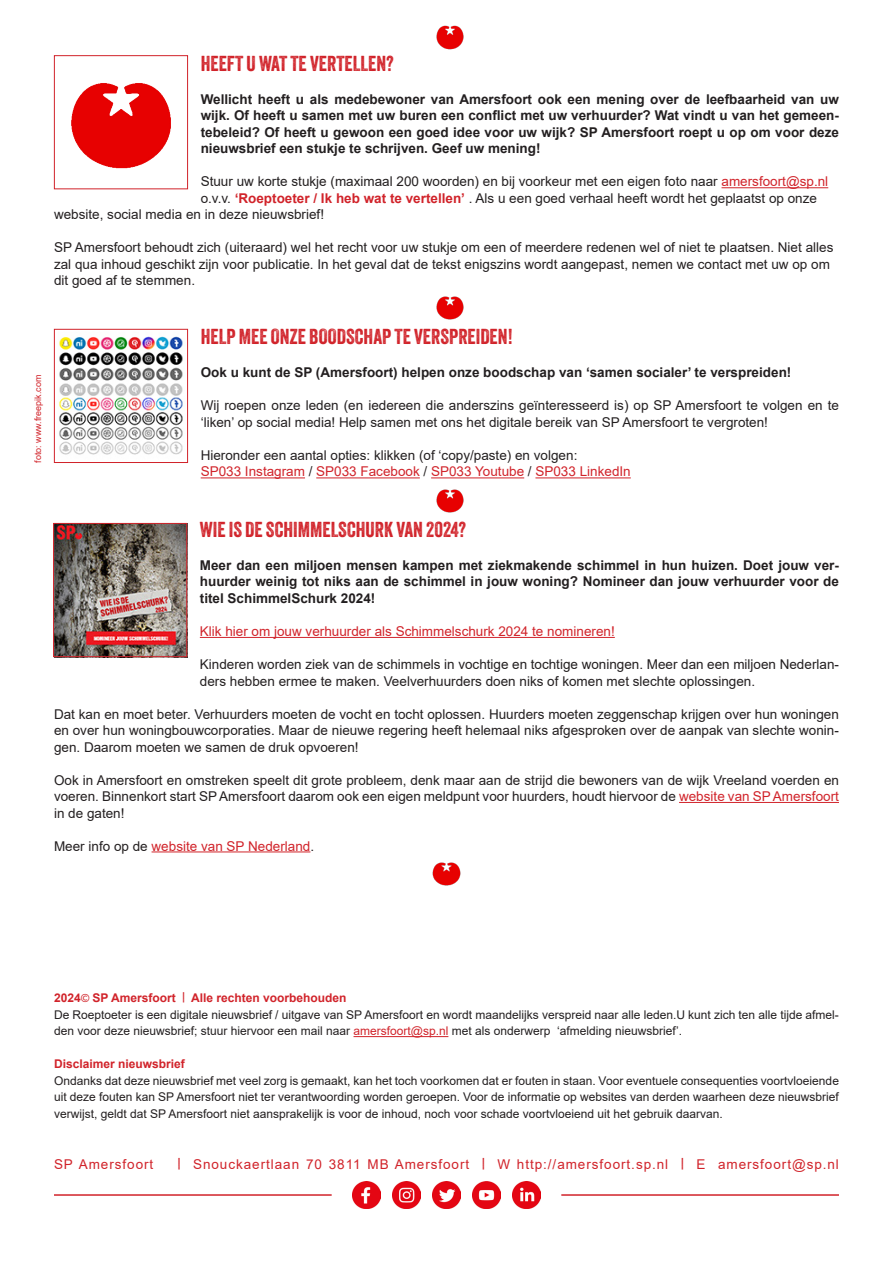
<style>
.page{position:relative;width:893px;height:1263px;background:#fff}
.page>*{position:absolute;margin:0;border:0;box-sizing:border-box;transform-origin:0 0}
.t1{font:21px "Veneer";color:#d1232a}
.t2{font:13.5px/16.5px "Arial";color:#231f20}
.t3{font:700 13.5px/16.5px "Arial";color:#231f20;text-align:justify}
.t4{font:13.5px "Arial";color:#d1232a}
.t5{font:13.5px "Arial";letter-spacing:.07em;color:#d1232a}
.t6{font:12px/16.5px "Arial";color:#231f20}
.t7{font:700 12px "Arial";color:#d1232a}
.t8{font:9px "Arial";color:#d1232a}
.s1{color:#d1232a}
.s2{font-weight:700;color:#d1232a}
.s3{color:#231f20}
.s4{font-family:"Futura PT";font-weight:400}
.s5{font-family:"Veneer";font-weight:400}
.s6{font-family:"Veneer"}
</style>
<div class="page">
<img style="left:436px;top:489px;width:28px;height:24px">
<img style="left:432px;top:862px;width:29px;height:24px">
<hr style="left:201px;top:477px;width:104px;height:1px;background:#d1232a">
<hr style="left:316px;top:477px;width:104px;height:1px;background:#d1232a">
<hr style="left:431px;top:477px;width:93px;height:1px;background:#d1232a">
<hr style="left:535px;top:477px;width:96px;height:1px;background:#d1232a">
<hr style="left:200px;top:637px;width:415px;height:1px;background:#d1232a">
<hr style="left:679px;top:802px;width:160px;height:1px;background:#d1232a">
<hr style="left:152px;top:851px;width:158px;height:1px;background:#d1232a">
<hr style="left:721px;top:187px;width:107px;height:1px;background:#d1232a">
<img style="left:59px;top:336px;width:124px;height:119px">
<div style="left:54px;top:329px;width:134px;height:134px;border:1px solid #d1232a"></div>
<img style="left:55px;top:525px;width:130px;height:130px">
<div style="left:53px;top:523px;width:134px;height:134px;border:1px solid #d1232a"></div>
<img style="left:71px;top:83px;width:100px;height:86px">
<div style="left:54px;top:55px;width:134px;height:134px;border:1px solid #d1232a"></div>
<img style="left:436px;top:296px;width:28px;height:24px">
<img style="left:436px;top:25px;width:28px;height:25px">
<hr style="left:353px;top:1036px;width:95px;height:1px;background:#d1232a">
<img style="left:352px;top:1181px;width:28px;height:28px">
<img style="left:393px;top:1181px;width:27px;height:28px">
<img style="left:513px;top:1181px;width:27px;height:28px">
<img style="left:433px;top:1181px;width:27px;height:28px">
<img style="left:473px;top:1181px;width:27px;height:28px">
<hr style="left:54px;top:1194px;width:278px;height:2px;background:#d1232a">
<hr style="left:561px;top:1194px;width:278px;height:2px;background:#d1232a">
<p class="t1" style="left:201px;top:51px;width:194px">HEEFT U WAT TE VERTELLEN?</p>
<p class="t3" style="left:201px;top:91px;width:640px">Wellicht heeft u als medebewoner van Amersfoort ook een mening over de leefbaarheid van uw wijk. Of heeft u samen met uw buren een conflict met uw verhuurder? Wat vindt u van het gemeen&shy;tebeleid? Of heeft u gewoon een goed idee voor uw wijk? SP Amersfoort roept u op om voor deze nieuwsbrief een stukje te schrijven. Geef uw mening!</p>
<p class="t2" style="left:201px;top:173px;width:629px">Stuur uw korte stukje (maximaal 200 woorden) en bij voorkeur met een eigen foto naar <span class="s1">amersfoort@sp.nl</span></p>
<p class="t2" style="left:201px;top:190px;width:618px">o.v.v. <span class="s2">‘Roeptoeter / Ik heb wat te vertellen’</span> . Als u een goed verhaal heeft wordt het geplaatst op onze</p>
<p class="t2" style="left:54px;top:206px;width:272px">website, social media en in deze nieuwsbrief!</p>
<p class="t2" style="left:54px;top:239px;width:781px">SP Amersfoort behoudt zich (uiteraard) wel het recht voor uw stukje om een of meerdere redenen wel of niet te plaatsen. Niet alles zal qua inhoud geschikt zijn voor publicatie. In het geval dat de tekst enigszins wordt aangepast, nemen we contact met uw op om dit goed af te stemmen.</p>
<p class="t8" style="left:32px;top:463px;width:90px;rotate:-90deg">foto: www.freepik.com</p>
<p class="t1" style="left:201px;top:324px;width:314px">HELP MEE ONZE BOODSCHAP TE VERSPREIDEN!</p>
<p class="t3" style="left:201px;top:365px;width:592px">Ook u kunt de SP (Amersfoort) helpen onze boodschap van ‘samen socialer’ te verspreiden!</p>
<p class="t2" style="left:201px;top:397px;width:640px">Wij roepen onze leden (en iedereen die anderszins geïnteresseerd is) op SP Amersfoort te volgen en te ‘liken’ op social media! Help samen met ons het digitale bereik van SP Amersfoort te vergroten!</p>
<p class="t2" style="left:201px;top:447px;width:378px">Hieronder een aantal opties: klikken (of ‘copy/paste) en volgen:</p>
<p class="t4" style="left:201px;top:462px;width:432px">SP033 Instagram <span class="s3">/</span> SP033 Facebook <span class="s3">/</span> SP033 Youtube <span class="s3">/</span> SP033 LinkedIn</p>
<p class="t1" style="left:200px;top:517px;width:268px">WIE IS DE SCHIMMELSCHURK VAN 2024?</p>
<p class="t3" style="left:200px;top:557px;width:641px">Meer dan een miljoen mensen kampen met ziekmakende schimmel in hun huizen. Doet jouw ver&shy;huurder weinig tot niks aan de schimmel in jouw woning? Nomineer dan jouw verhuurder voor de titel SchimmelSchurk 2024!</p>
<p class="t4" style="left:200px;top:622px;width:416px">Klik hier om jouw verhuurder als Schimmelschurk 2024 te nomineren!</p>
<p class="t2" style="left:200px;top:656px;width:641px">Kinderen worden ziek van de schimmels in vochtige en tochtige woningen. Meer dan een miljoen Nederlan&shy;ders hebben ermee te maken. Veelverhuurders doen niks of komen met slechte oplossingen.</p>
<p class="t2" style="left:54px;top:705px;width:786px;text-align:justify">Dat kan en moet beter. Verhuurders moeten de vocht en tocht oplossen. Huurders moeten zeggenschap krijgen over hun woningen en over hun woningbouwcorporaties. Maar de nieuwe regering heeft helemaal niks afgesproken over de aanpak van slechte wonin&shy;gen. Daarom moeten we samen de druk opvoeren!</p>
<p class="t2" style="left:54px;top:771px;width:786px;text-align:justify">Ook in Amersfoort en omstreken speelt dit grote probleem, denk maar aan de strijd die bewoners van de wijk Vreeland voerden en voeren. Binnenkort start SP Amersfoort daarom ook een eigen meldpunt voor huurders, houdt hiervoor de <span class="s1">website van SP Amersfoort </span>in de gaten!</p>
<p class="t4" style="left:54px;top:836px;width:262px"><span class="s3">Meer info op de</span> website van SP Nederland<span class="s3">.</span></p>
<p class="t7" style="left:54px;top:990px;width:294px">2024<span class="s4">©</span> SP Amersfoort <span class="s5">|</span> Alle rechten voorbehouden</p>
<p class="t6" style="left:54px;top:1006px;width:786px">De Roeptoeter is een digitale nieuwsbrief / uitgave van SP Amersfoort en wordt maandelijks verspreid naar alle leden.U kunt zich ten alle tijde afmel&shy;den voor deze nieuwsbrief; stuur hiervoor een mail naar <span class="s1">amersfoort@sp.nl</span> met als onderwerp ‘afmelding nieuwsbrief’.</p>
<p class="t7" style="left:54px;top:1056px;width:132px">Disclaimer nieuwsbrief</p>
<p class="t6" style="left:54px;top:1072px;width:786px;text-align:justify">Ondanks dat deze nieuwsbrief met veel zorg is gemaakt, kan het toch voorkomen dat er fouten in staan. Voor eventuele consequenties voortvloeiende uit deze fouten kan SP Amersfoort niet ter verantwoording worden geroepen. Voor de informatie op websites van derden waarheen deze nieuwsbrief verwijst, geldt dat SP Amersfoort niet aansprakelijk is voor de inhoud, noch voor schade voortvloeiend uit het gebruik daarvan.</p>
<p class="t5" style="left:54px;top:1155px;width:101px">SP Amersfoort</p>
<p class="t5" style="left:178px;top:1155px;width:663px"><span class="s6">|</span> Snouckaertlaan 70 3811 MB Amersfoort <span class="s6">|</span> W http://amersfoort.sp.nl <span class="s6">|</span> E amersfoort@sp.nl</p>
</div>
